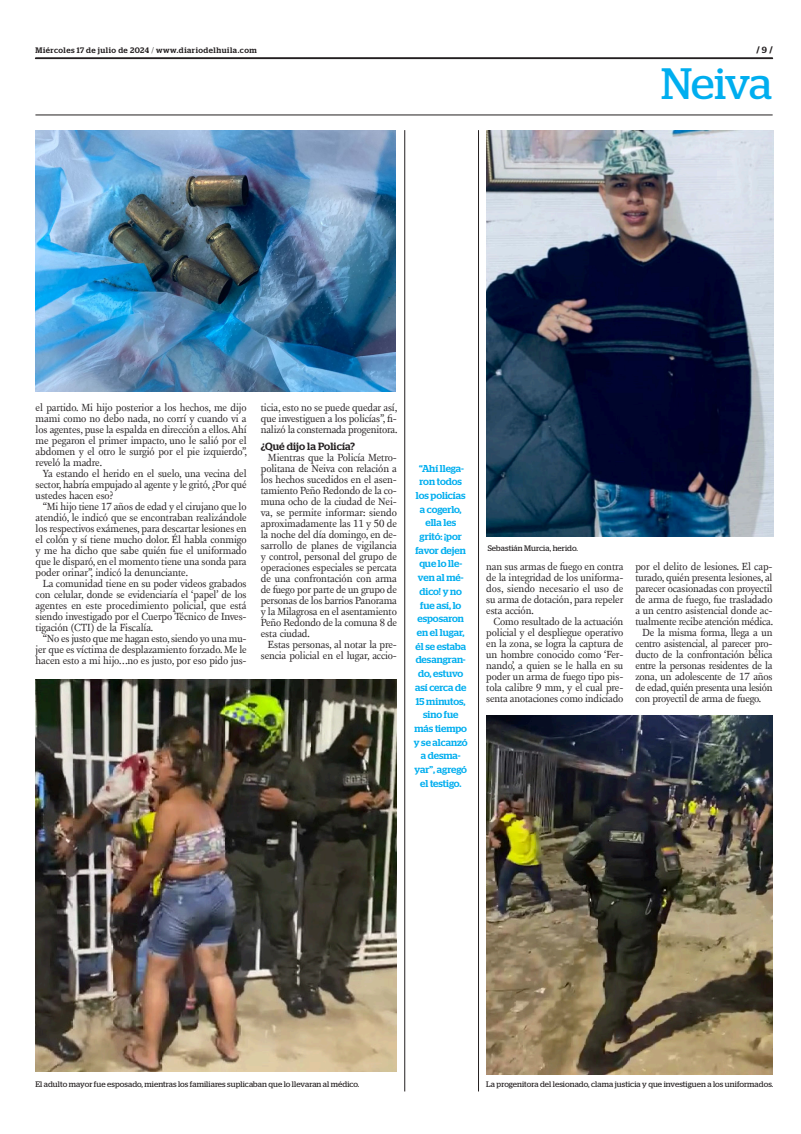
<style>
.page{position:relative;width:801px;height:1134px;background:#fff}
.page>*{position:absolute;margin:0;border:0;box-sizing:border-box;transform-origin:0 0}
.t1{font:43.9px "Stag";letter-spacing:-.025em;color:#00aeef}
.TEXTO{font:10.6px/11px "New Fournier BP";letter-spacing:-.015em;color:#231f20;text-align:justify}
.INTERTITULO{font:500 10.5px "Stag";letter-spacing:.01em;color:#231f20}
.DESTACADO_AZUL{font:500 10px/13.7px "Stag";color:#00aeef;text-align:center}
.t2{font:700 9px "Stag";color:#231f20}
.PIE_DE_FOTO{font:8px "Stag";letter-spacing:.01em;color:#231f20}
.t3{font:500 8px "Stag";letter-spacing:.06em;color:#231f20}
.s1{font-weight:300}
.s2{font-weight:500}
</style>
<div class="page">
<svg style="left:35px;top:58px;width:738px;height:1px"></svg>
<hr style="left:35px;top:115px;width:737px;height:1px;background:#231f20">
<img style="left:36px;top:130px;width:360px;height:261px">
<img style="left:486px;top:130px;width:288px;height:407px">
<img style="left:36px;top:679px;width:361px;height:392px">
<img style="left:486px;top:715px;width:286px;height:360px">
<hr style="left:404px;top:130px;width:1px;height:961px;background:#231f20">
<hr style="left:478px;top:130px;width:1px;height:961px;background:#231f20">
<p class="t3" style="left:35px;top:45px;width:223px">Miércoles 17 de julio de 2024 <span class="s1">/</span> www.diariodelhuila.com</p>
<p class="t2" style="left:756px;top:45px;width:18px">/ <span class="s2">9</span> /</p>
<p class="t1" style="left:661px;top:59px;width:113px">Neiva</p>
<p class="TEXTO" style="left:36px;top:402px;width:213px">el partido. Mi hijo posterior a los hechos, me dijo mami como no debo nada, no corrí y cuando vi a los agentes, puse la espalda en dirección a ellos. Ahí me pegaron el primer impacto, uno le salió por el abdomen y el otro le surgió por el pie izquierdo”, reveló la madre.</p>
<p class="TEXTO" style="left:36px;top:468px;width:212px;text-indent:7px">Ya estando el herido en el suelo, una vecina del sector, habría empujado al agente y le gritó, ¿Por qué ustedes hacen eso?</p>
<p class="TEXTO" style="left:36px;top:501px;width:213px;text-indent:7px">“Mi hijo tiene 17 años de edad y el cirujano que lo atendió, le indicó que se encontraban realizándole los respectivos exámenes, para descartar lesiones en el colón y sí tiene mucho dolor. Él habla conmigo y me ha dicho que sabe quién fue el uniformado que le disparó, en el momento tiene una sonda para poder orinar”, indicó la denunciante.</p>
<p class="TEXTO" style="left:36px;top:578px;width:212px;text-indent:7px">La comunidad tiene en su poder videos grabados con celular, donde se evidenciaría el ‘papel’ de los agentes en este procedimiento policial, que está siendo investigado por el Cuerpo Técnico de Inves&shy;tigación (CTI) de la Fiscalía.</p>
<p class="TEXTO" style="left:36px;top:633px;width:212px;text-indent:7px">“No es justo que me hagan esto, siendo yo una mu&shy;jer que es víctima de desplazamiento forzado. Me le hacen esto a mi hijo…no es justo, por eso pido jus-</p>
<p class="TEXTO" style="left:261px;top:402px;width:138px">ticia, esto no se puede quedar así, que investiguen a los policías”, fi&shy;nalizó la consternada progenitora.</p>
<p class="INTERTITULO" style="left:261px;top:440px;width:96px">¿Qué dijo la Policía?</p>
<p class="TEXTO" style="left:261px;top:452px;width:138px;text-indent:7px">Mientras que la Policía Metro&shy;politana de Neiva con relación a los hechos sucedidos en el asen&shy;tamiento Peño Redondo de la co&shy;muna ocho de la ciudad de Nei&shy;va, se permite informar: siendo aproximadamente las 11 y 50 de la noche del día domingo, en de&shy;sarrollo de planes de vigilancia y control, personal del grupo de operaciones especiales se percata de una confrontación con arma de fuego por parte de un grupo de personas de los barrios Panorama y la Milagrosa en el asentamiento Peño Redondo de la comuna 8 de esta ciudad.</p>
<p class="TEXTO" style="left:261px;top:639px;width:138px;text-align:right">Estas personas, al notar la pre&shy;sencia policial en el lugar, accio-</p>
<p class="DESTACADO_AZUL" style="left:414px;top:461px;width:55px">“Ahí llega&shy;ron todos los policías a cogerlo, ella les gritó: ¡por favor dejen que lo lle&shy;ven al mé&shy;dico! y no fue así, lo esposaron en el lugar, él se estaba desangran&shy;do, estuvo así cerca de<br>15 minutos, sino fue más tiempo y se alcanzó a desma&shy;yar”, agregó el testigo.</p>
<p class="PIE_DE_FOTO" style="left:488px;top:543px;width:92px">Sebastián Murcia, herido.</p>
<p class="TEXTO" style="left:486px;top:561px;width:139px">nan sus armas de fuego en contra de la integridad de los uniforma&shy;dos, siendo necesario el uso de su arma de dotación, para repeler esta acción.</p>
<p class="TEXTO" style="left:486px;top:616px;width:139px;text-indent:7px">Como resultado de la actuación policial y el despliegue operativo en la zona, se logra la captura de un hombre conocido como ‘Fer&shy;nando’, a quien se le halla en su poder un arma de fuego tipo pis&shy;tola calibre 9 mm, y el cual pre&shy;senta anotaciones como indiciado</p>
<p class="TEXTO" style="left:635px;top:561px;width:139px">por el delito de lesiones. El cap&shy;turado, quién presenta lesiones, al parecer ocasionadas con proyectil de arma de fuego, fue trasladado a un centro asistencial donde ac&shy;tualmente recibe atención médica.</p>
<p class="TEXTO" style="left:635px;top:627px;width:139px;text-indent:7px">De la misma forma, llega a un centro asistencial, al parecer pro&shy;ducto de la confrontación bélica entre la personas residentes de la zona, un adolescente de 17 años de edad, quién presenta una lesión con proyectil de arma de fuego.</p>
<p class="PIE_DE_FOTO" style="left:35px;top:1079px;width:325px">El adulto mayor fue esposado, mientras los familiares suplicaban que lo llevaran al médico.</p>
<p class="PIE_DE_FOTO" style="left:486px;top:1079px;width:288px">La progenitora del lesionado, clama justicia y que investiguen a los uniformados.</p>
</div>
